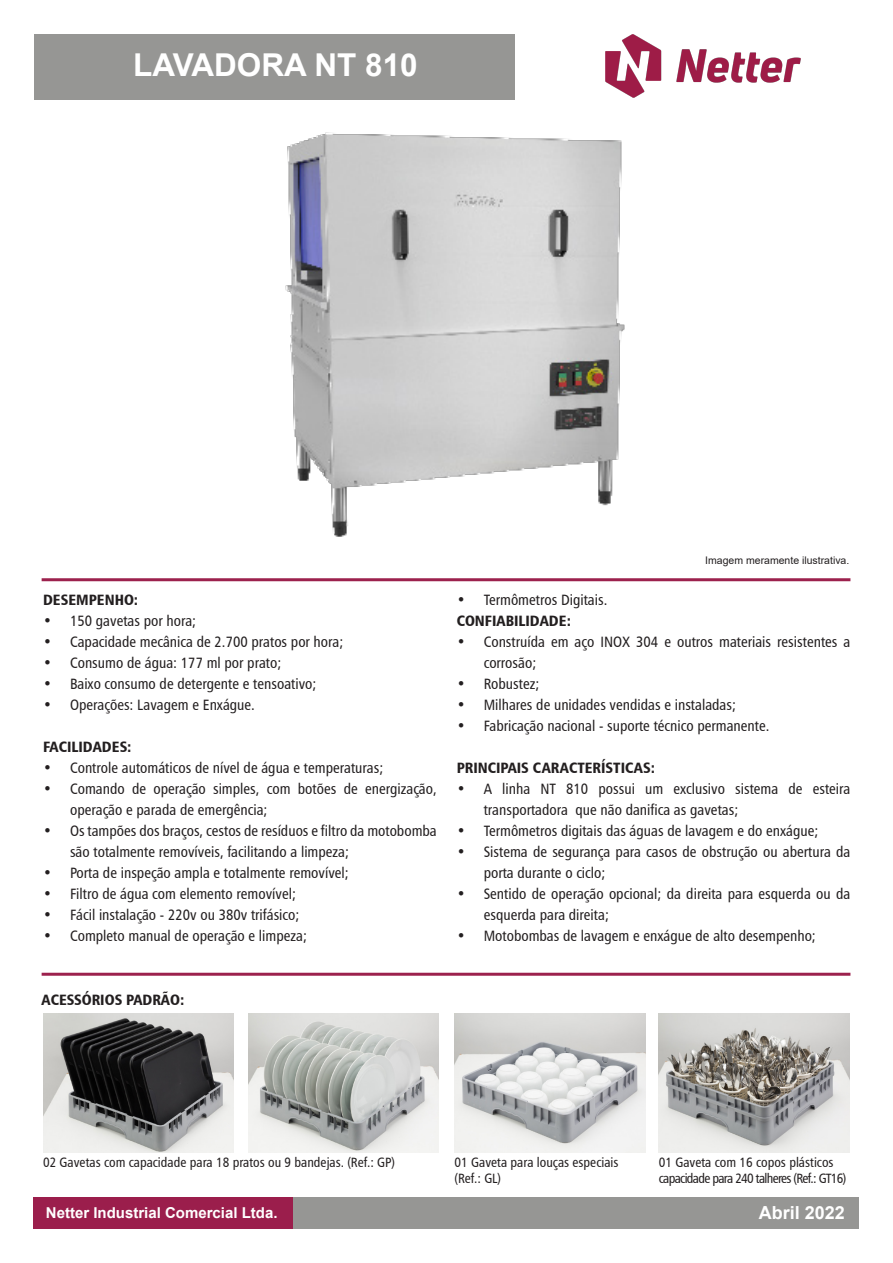
<style>
.page{position:relative;width:893px;height:1263px;background:#fff}
.page>*{position:absolute;margin:0;border:0;box-sizing:border-box;transform-origin:0 0}
.t1{font:700 31.5px "Arial";color:#fff}
.t2{font:700 18px "Arial";color:#fff}
.t3{font:15px/21px "Humanist 777 BT Roman Condensed B";color:#231f20}
.Títulos{font:15px "Humanist 777 BT Black Condensed B";color:#231f20}
.t4{font:700 15px "Arial";color:#fff}
.Conteúdo_itens{font:13.5px/16.2px "Humanist 777 BT Roman Condensed B";color:#231f20}
.Conteúdo_itens-2{font:13.5px/16.2px "Humanist 777 BT Roman Condensed B";letter-spacing:-.05em;color:#231f20}
.t5{font:10.5px "Arial";color:#231f20}
</style>
<div class="page">
<hr style="left:42px;top:578px;width:808px;height:3px;background:#9c214d">
<hr style="left:42px;top:973px;width:808px;height:3px;background:#9c214d">
<img style="left:285px;top:132px;width:340px;height:405px">
<img style="left:606px;top:35px;width:194px;height:63px">
<div style="left:34px;top:34px;width:481px;height:65px;background:#969694"></div>
<div style="left:34px;top:1197px;width:259px;height:32px;background:#9b1e4c"></div>
<div style="left:293px;top:1197px;width:565px;height:32px;background:#969694"></div>
<img style="left:43px;top:1013px;width:190px;height:139px">
<img style="left:249px;top:1013px;width:190px;height:139px">
<img style="left:455px;top:1013px;width:190px;height:139px">
<img style="left:659px;top:1013px;width:190px;height:139px">
<p class="t1" style="left:133px;top:43px;width:286px">LAVADORA NT 810</p>
<p class="Títulos" style="left:43px;top:591px;width:97px">DESEMPENHO:</p>
<p class="t3" style="left:43px;top:610px;width:155px">• 150 gavetas por hora;</p>
<p class="t3" style="left:43px;top:631px;width:302px">• Capacidade mecânica de 2.700 pratos por hora;</p>
<p class="t3" style="left:43px;top:652px;width:240px">• Consumo de água: 177 ml por prato;</p>
<p class="t3" style="left:43px;top:673px;width:275px">• Baixo consumo de detergente e tensoativo;</p>
<p class="t3" style="left:43px;top:694px;width:213px">• Operações: Lavagem e Enxágue.</p>
<p class="Títulos" style="left:43px;top:738px;width:90px">FACILIDADES:</p>
<p class="t3" style="left:43px;top:757px;width:342px">• Controle automáticos de nível de água e temperaturas;</p>
<p class="t3" style="left:70px;top:778px;width:368px;text-indent:-27px">• Comando de operação simples, com botões de energização, operação e parada de emergência;</p>
<p class="t3" style="left:70px;top:820px;width:368px;text-indent:-27px">• Os tampões dos braços, cestos de resíduos e filtro da motobomba são totalmente removíveis, facilitando a limpeza;</p>
<p class="t3" style="left:43px;top:862px;width:307px">• Porta de inspeção ampla e totalmente removível;</p>
<p class="t3" style="left:43px;top:883px;width:254px">• Filtro de água com elemento removível;</p>
<p class="t3" style="left:43px;top:904px;width:258px">• Fácil instalação - 220v ou 380v trifásico;</p>
<p class="t3" style="left:43px;top:925px;width:265px">• Completo manual de operação e limpeza;</p>
<p class="Títulos" style="left:42px;top:990px;width:144px">ACESSÓRIOS PADRÃO:</p>
<p class="t5" style="left:705px;top:553px;width:146px">Imagem meramente ilustrativa.</p>
<p class="t3" style="left:457px;top:589px;width:152px">• Termômetros Digitais.</p>
<p class="Títulos" style="left:457px;top:612px;width:116px">CONFIABILIDADE:</p>
<p class="t3" style="left:484px;top:631px;width:368px;text-indent:-27px">• Construída em aço INOX 304 e outros materiais resistentes a corrosão;</p>
<p class="t3" style="left:457px;top:673px;width:84px">• Robustez;</p>
<p class="t3" style="left:457px;top:694px;width:281px">• Milhares de unidades vendidas e instaladas;</p>
<p class="t3" style="left:457px;top:715px;width:314px">• Fabricação nacional - suporte técnico permanente.</p>
<p class="Títulos" style="left:457px;top:759px;width:200px">PRINCIPAIS CARACTERÍSTICAS:</p>
<p class="t3" style="left:484px;top:778px;width:368px;text-indent:-27px">• A linha NT 810 possui um exclusivo sistema de esteira transportadora que não danifica as gavetas;</p>
<p class="t3" style="left:457px;top:820px;width:363px">• Termômetros digitais das águas de lavagem e do enxágue;</p>
<p class="t3" style="left:484px;top:841px;width:368px;text-indent:-27px">• Sistema de segurança para casos de obstrução ou abertura da porta durante o ciclo;</p>
<p class="t3" style="left:484px;top:883px;width:368px;text-indent:-27px">• Sentido de operação opcional; da direita para esquerda ou da esquerda para direita;</p>
<p class="t3" style="left:457px;top:925px;width:361px">• Motobombas de lavagem e enxágue de alto desempenho;</p>
<p class="Conteúdo_itens" style="left:43px;top:1154px;width:353px">02 Gavetas com capacidade para 18 pratos ou 9 bandejas. (Ref.: GP)</p>
<p class="Conteúdo_itens" style="left:455px;top:1154px;width:165px">01 Gaveta para louças especiais (Ref.: GL)</p>
<p class="Conteúdo_itens-2" style="left:659px;top:1154px;width:189px">01 Gaveta com 16 copos plásticos capacidade para 240 talheres (Ref.: GT16)</p>
<p class="t4" style="left:46px;top:1202px;width:233px">Netter Industrial Comercial Ltda.</p>
<p class="t2" style="left:759px;top:1200px;width:88px">Abril 2022</p>
</div>
